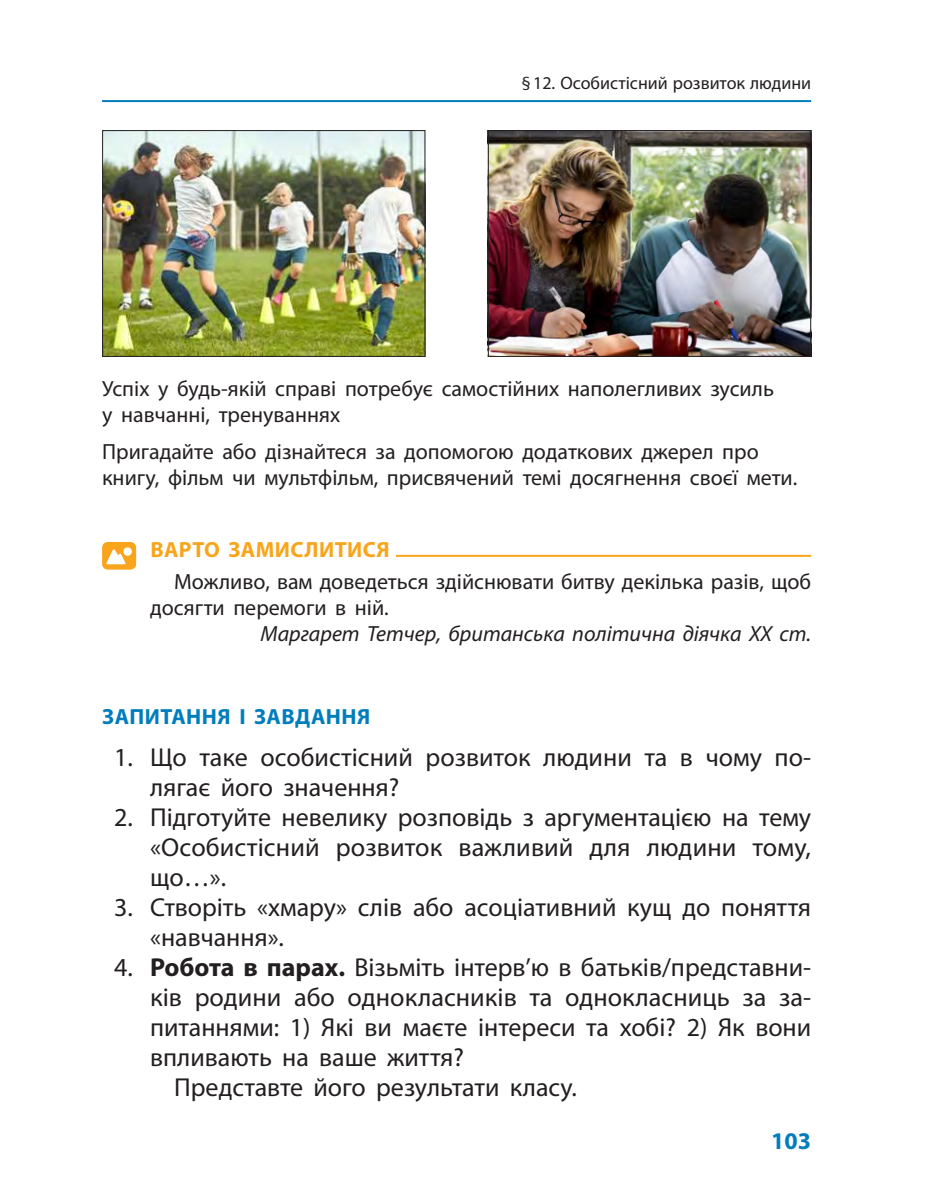
<style>
.page{position:relative;width:936px;height:1191px;background:#fff}
.page>*{position:absolute;margin:0;border:0;box-sizing:border-box;transform-origin:0 0}
.t1{font:26px/30px "Myriad Pro";color:#231f20}
.t2{font:700 24px "Myriad Pro";color:#007dbc}
.t3{font:22px/26px "Myriad Pro";color:#231f20}
.t4{font:italic 22px "Myriad Pro";color:#231f20}
.t5{font:700 22px "Myriad Pro";letter-spacing:.02em;color:#007dbc}
.t6{font:700 22px "Myriad Pro";letter-spacing:.02em;color:#f9a51b}
.t7{font:18px "Myriad Pro";color:#231f20}
.s1{font-weight:700}
</style>
<div class="page">
<hr style="left:102px;top:100px;width:709px;height:2px;background:#007dbc">
<img style="left:104px;top:132px;width:319px;height:223px">
<div style="left:102px;top:130px;width:323px;height:227px;border:1px solid #231f20"></div>
<img style="left:490px;top:132px;width:319px;height:223px">
<div style="left:488px;top:130px;width:323px;height:227px;border:1px solid #231f20"></div>
<hr style="left:102px;top:555px;width:709px;height:2px;background:#f9a51b">
<div style="left:71px;top:543px;width:325px;height:16px;background:#fff"></div>
<svg style="left:102px;top:542px;width:34px;height:27px"></svg>
<p class="t7" style="left:521px;top:72px;width:291px">§12. Особистісний розвиток людини</p>
<p class="t3" style="left:102px;top:375px;width:673px">Успіх у будь-якій справі потребує самостійних наполегливих зусиль у навчанні, тренуваннях</p>
<p class="t3" style="left:102px;top:439px;width:696px">Пригадайте або дізнайтеся за допомогою додаткових джерел про книгу, фільм чи мультфільм, присвячений темі досягнення своєї мети.</p>
<p class="t6" style="left:150px;top:535px;width:240px">Варто замислитися</p>
<p class="t3" style="left:150px;top:568px;width:662px;text-indent:24px">Можливо, вам доведеться здійснювати битву декілька разів, щоб досягти перемоги в ній.</p>
<p class="t4" style="left:260px;top:620px;width:552px">Маргарет Тетчер, британська політична діячка ХХ ст.</p>
<p class="t5" style="left:102px;top:702px;width:268px">Запитання і завдання</p>
<p class="t1" style="left:150px;top:741px;width:662px;text-indent:-36px">1. Що таке особистісний розвиток людини та в чому по&shy;лягає його значення?</p>
<p class="t1" style="left:150px;top:801px;width:662px;text-align:justify;text-indent:-36px">2. Підготуйте невелику розповідь з аргументацією на тему «Особистісний розвиток важливий для людини тому, що…».</p>
<p class="t1" style="left:150px;top:891px;width:662px;text-indent:-36px">3. Створіть «хмару» слів або асоціативний кущ до поняття «навчання».</p>
<p class="t1" style="left:114px;top:951px;width:698px">4. <span class="s1">Робота в парах.</span> Візьміть інтерв’ю в батьків/представни-</p>
<p class="t1" style="left:150px;top:981px;width:662px">ків родини або однокласників та однокласниць за за-</p>
<p class="t1" style="left:150px;top:1011px;width:662px">питаннями: 1) Які ви маєте інтереси та хобі? 2) Як вони</p>
<p class="t1" style="left:150px;top:1041px;width:315px">впливають на ваше життя?</p>
<p class="t1" style="left:174px;top:1071px;width:404px">Представте його результати класу.</p>
<p class="t2" style="left:771px;top:1125px;width:41px">103</p>
</div>
